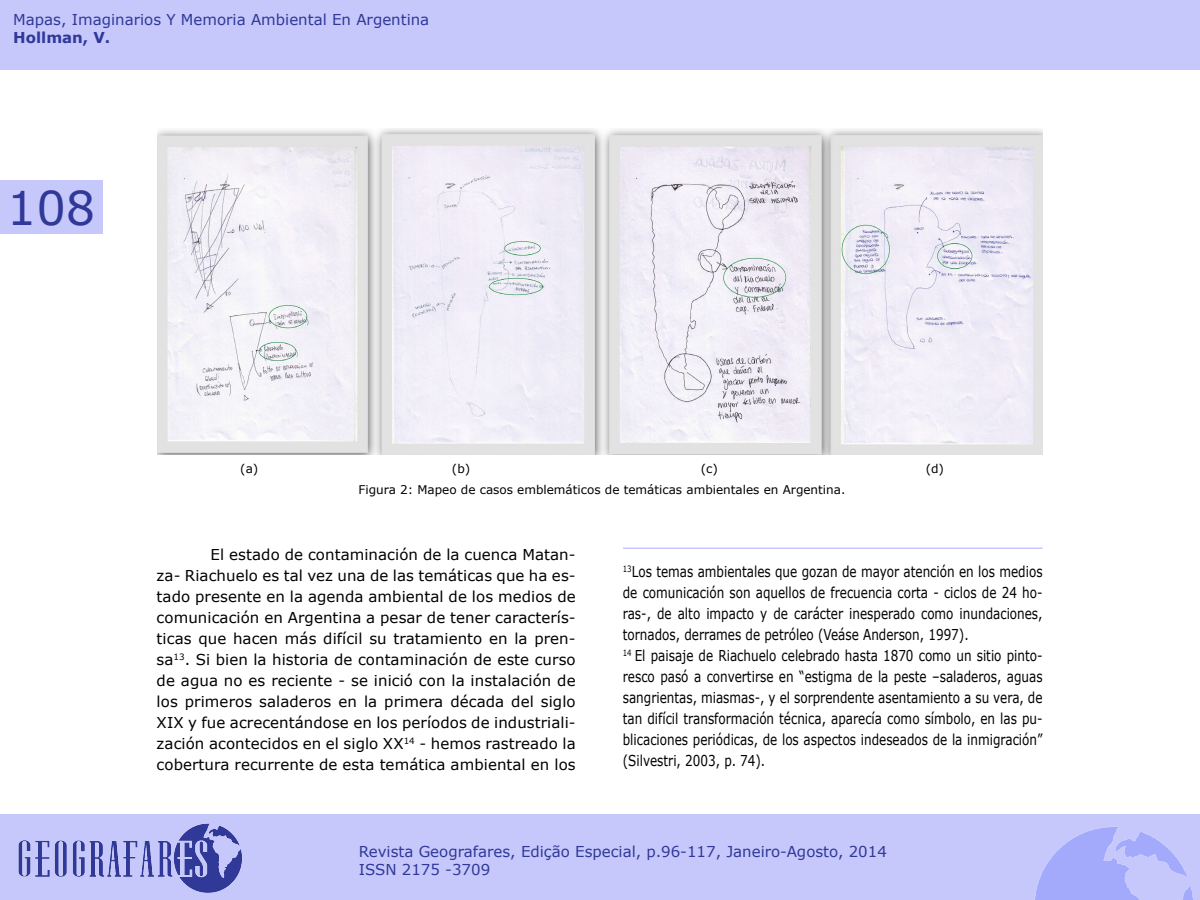
<style>
.page{position:relative;width:1200px;height:900px;background:#fff}
.page>*{position:absolute;margin:0;border:0;box-sizing:border-box;transform-origin:0 0}
.t1{font:46.5px "Verdana";color:#303898}
.Citações{font:15px/21px "Verdana";color:#000;text-align:justify;scale:.8 1}
.Citações-2{font:15px/21px "Verdana";color:#000;text-align:justify}
.t2{font:15px/18px "Verdana";color:#303898}
.t3{font:700 15px "Verdana";color:#303898}
.t4{font:12px "Verdana";color:#000}
</style>
<div class="page">
<div style="left:0;top:180px;width:102px;height:54px;background:#c6c8fb"></div>
<div style="left:0;top:814px;width:1200px;height:86px;background:#c6c8fb"></div>
<img style="left:18px;top:823px;width:224px;height:70px">
<img style="left:1035px;top:827px;width:158px;height:73px">
<div style="left:0;top:0;width:1200px;height:69px;background:#c6c8fb"></div>
<img style="left:157px;top:129px;width:886px;height:325px">
<hr style="left:623px;top:548px;width:420px;height:1px;background:#c6c8fb">
<p class="t2" style="left:13px;top:11px;width:418px">Mapas, Imaginarios Y Memoria Ambiental En Argentina</p>
<p class="t3" style="left:13px;top:27px;width:99px">Hollman, V.</p>
<h1 class="t1" style="left:7px;top:176px;width:90px">108</h1>
<p class="t4" style="left:240px;top:460px;width:20px">(a)</p>
<p class="t4" style="left:452px;top:460px;width:20px">(b)</p>
<p class="t4" style="left:701px;top:460px;width:19px">(c)</p>
<p class="t4" style="left:926px;top:460px;width:20px">(d)</p>
<p class="t4" style="left:359px;top:481px;width:488px">Figura 2: Mapeo de casos emblemáticos de temáticas ambientales en Argentina.</p>
<p class="Citações-2" style="left:157px;top:544px;width:421px;text-indent:54px">El estado de contaminación de la cuenca Matan&shy;za- Riachuelo es tal vez una de las temáticas que ha es&shy;tado presente en la agenda ambiental de los medios de comunicación en Argentina a pesar de tener caracterís&shy;ticas que hacen más difícil su tratamiento en la pren&shy;sa<sup>13</sup>. Si bien la historia de contaminación de este curso de agua no es reciente - se inició con la instalación de los primeros saladeros en la primera década del siglo XIX y fue acrecentándose en los períodos de industriali&shy;zación acontecidos en el siglo XX<sup>14</sup> - hemos rastreado la cobertura recurrente de esta temática ambiental en los</p>
<p class="Citações" style="left:623px;top:561px;width:526px"><sup>13</sup>Los temas ambientales que gozan de mayor atención en los medios de comunicación son aquellos de frecuencia corta - ciclos de 24 ho&shy;ras-, de alto impacto y de carácter inesperado como inundaciones, tornados, derrames de petróleo (Veáse Anderson, 1997).</p>
<p class="Citações" style="left:623px;top:645px;width:526px"><sup>14</sup> El paisaje de Riachuelo celebrado hasta 1870 como un sitio pinto&shy;resco pasó a convertirse en “estigma de la peste –saladeros, aguas sangrientas, miasmas-, y el sorprendente asentamiento a su vera, de tan difícil transformación técnica, aparecía como símbolo, en las pu&shy;blicaciones periódicas, de los aspectos indeseados de la inmigración” (Silvestri, 2003, p. 74).</p>
<p class="t2" style="left:359px;top:843px;width:530px">Revista Geografares, Edição Especial, p.96-117, Janeiro-Agosto, 2014<br>ISSN 2175 -3709</p>
</div>
